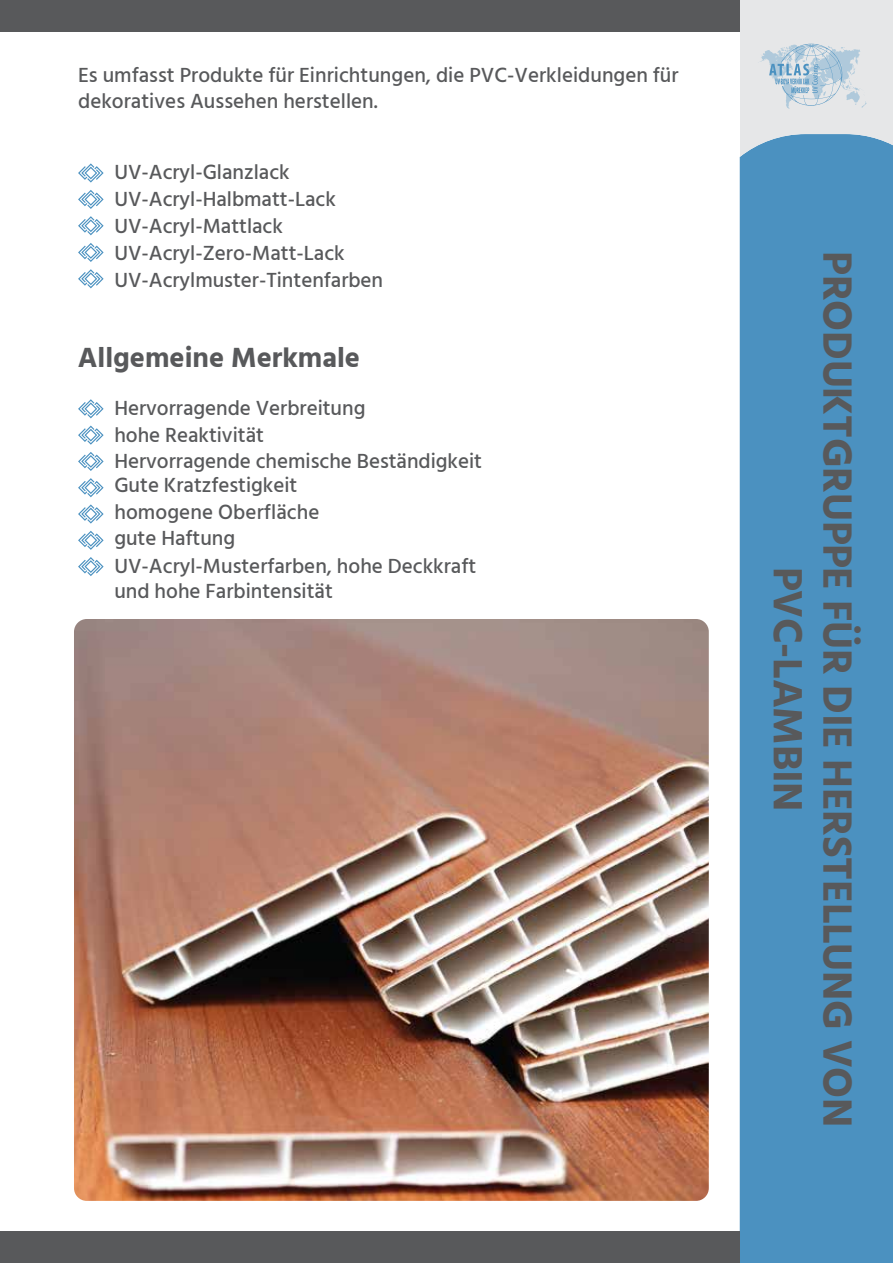
<style>
.page{position:relative;width:893px;height:1263px;background:#fff}
.page>*{position:absolute;margin:0;border:0;box-sizing:border-box;transform-origin:0 0}
.t1{font:700 42px/49.5px "Hind Siliguri";letter-spacing:-.005em;color:#58595b;text-align:center}
.t2{font:700 28.5px "Hind Siliguri";color:#58595b}
.t3{font:500 21px/26.2px "Hind Siliguri";color:#58595b}
</style>
<div class="page">
<div style="left:740px;top:157px;width:153px;height:1106px;background:#4b91c0"></div>
<div style="left:0;top:1231px;width:740px;height:32px;background:#58595b"></div>
<div style="left:0;top:0;width:740px;height:31px;background:#58595b"></div>
<svg style="left:740px;top:0;width:153px;height:157px;background:#cbd8e1"></svg>
<svg style="left:78px;top:163px;width:26px;height:20px"></svg>
<svg style="left:78px;top:190px;width:26px;height:19px"></svg>
<svg style="left:78px;top:216px;width:26px;height:19px"></svg>
<svg style="left:78px;top:243px;width:26px;height:19px"></svg>
<svg style="left:78px;top:269px;width:26px;height:19px"></svg>
<svg style="left:78px;top:399px;width:26px;height:19px"></svg>
<svg style="left:78px;top:425px;width:26px;height:20px"></svg>
<svg style="left:78px;top:452px;width:26px;height:19px"></svg>
<svg style="left:78px;top:478px;width:26px;height:19px"></svg>
<svg style="left:78px;top:504px;width:26px;height:20px"></svg>
<svg style="left:78px;top:531px;width:26px;height:19px"></svg>
<svg style="left:78px;top:557px;width:26px;height:19px"></svg>
<img style="left:74px;top:619px;width:635px;height:582px">
<p class="t3" style="left:78px;top:64px;width:602px;line-height:25.5px">Es umfasst Produkte für Einrichtungen, die PVC-Verkleidungen für dekoratives Aussehen herstellen.</p>
<p class="t3" style="left:114px;top:160px;width:270px;line-height:26.8px">UV-Acryl-Glanzlack<br>UV-Acryl-Halbmatt-Lack<br>UV-Acryl-Mattlack<br>UV-Acryl-Zero-Matt-Lack<br>UV-Acrylmuster-Tintenfarben</p>
<h2 class="t2" style="left:78px;top:335px;width:284px">Allgemeine Merkmale</h2>
<p class="t3" style="left:114px;top:396px;width:369px">Hervorragende Verbreitung<br>hohe Reaktivität<br>Hervorragende chemische Beständigkeit<br>Gute Kratzfestigkeit<br>homogene Oberfläche<br>gute Haftung<br>UV-Acryl-Musterfarben, hohe Deckkraft</p>
<p class="t3" style="left:114px;top:579px;width:220px">und hohe Farbintensität</p>
<h1 class="t1" style="left:861px;top:251px;width:877px;rotate:90deg">PRODUKTGRUPPE FÜR DIE HERSTELLUNG VON<br>PVC-LAMBIN</h1>
</div>
